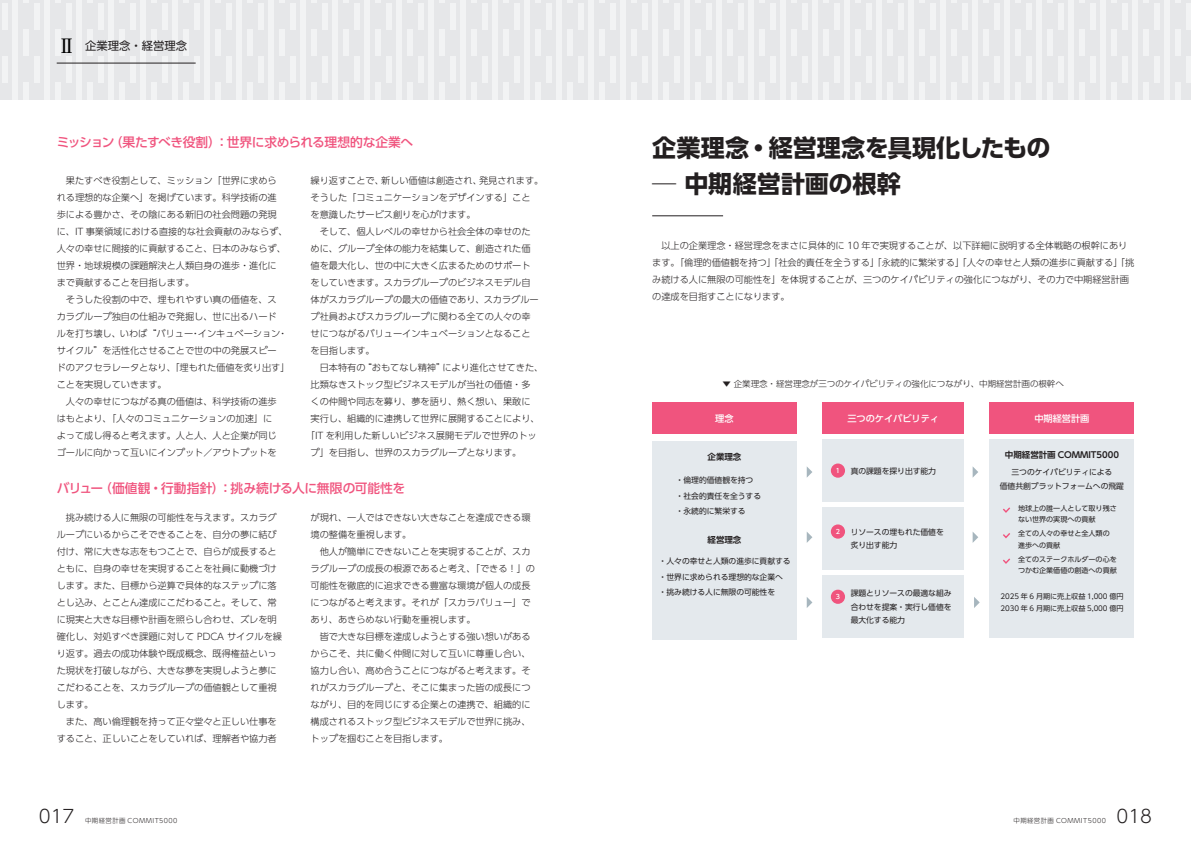
<style>
.page{position:relative;width:1191px;height:842px;background:#fff}
.page>*{position:absolute;margin:0;border:0;box-sizing:border-box;transform-origin:0 0}
.t1{font:700 24.1px "UD Shin Go Pro";letter-spacing:-.005em;color:#231f20}
.t2{font:300 18px "UD Shin Go Pro";letter-spacing:-.005em;color:#231f20}
.t3{font:500 12.8px "UD Shin Go Pro";letter-spacing:-.025em;color:#f0547e}
.t4{font:11.3px "UD Shin Go Pro";color:#231f20}
.t5{font:300 9.2px/17px "UD Shin Go Pro";letter-spacing:-.005em;color:#231f20}
.t6{font:500 9.2px "UD Shin Go Pro";letter-spacing:-.005em;color:#fff}
.t7{font:300 8.5px "UD Shin Go Pro";letter-spacing:-.005em;color:#231f20}
.t8{font:700 8.5px "UD Shin Go Pro De";letter-spacing:-.005em;color:#231f20}
.t9{font:7.8px/15.6px "UD Shin Go Pro";letter-spacing:-.005em;color:#231f20}
.t10{font:7.1px/11.3px "UD Shin Go Pro";letter-spacing:-.005em;color:#231f20}
.t11{font:300 6.4px "UD Shin Go Pro";letter-spacing:.07em;color:#231f20}
.t12{font:500 6.4px "UD Shin Go Pro";color:#fff}
.s1{font-family:"Ryumin Pro";font-weight:500;font-size:19.8px;color:#000}
</style>
<div class="page">
<div style="left:0;top:0;width:1191px;height:99px;background:#e6e7e9"></div>
<hr style="left:57px;top:63px;width:139px;height:1px;background:#231f20">
<div style="left:652px;top:441px;width:145px;height:198px;background:#e4e9ed"></div>
<div style="left:989px;top:439px;width:145px;height:199px;background:#e4e9ed"></div>
<div style="left:822px;top:439px;width:142px;height:63px;background:#e4e9ed"></div>
<div style="left:822px;top:507px;width:142px;height:63px;background:#e4e9ed"></div>
<div style="left:822px;top:575px;width:142px;height:63px;background:#e4e9ed"></div>
<div style="left:652px;top:403px;width:145px;height:31px;background:#f0547e"></div>
<div style="left:822px;top:403px;width:142px;height:31px;background:#f0547e"></div>
<div style="left:989px;top:403px;width:145px;height:31px;background:#f0547e"></div>
<svg style="left:806px;top:466px;width:6px;height:12px"></svg>
<svg style="left:972px;top:466px;width:6px;height:12px"></svg>
<svg style="left:806px;top:532px;width:6px;height:11px"></svg>
<svg style="left:972px;top:532px;width:6px;height:11px"></svg>
<svg style="left:806px;top:597px;width:6px;height:11px"></svg>
<svg style="left:974px;top:597px;width:5px;height:11px"></svg>
<div style="left:831px;top:463px;width:14px;height:15px;background:#f0547e;border-radius:50%"></div>
<div style="left:831px;top:524px;width:14px;height:15px;background:#f0547e;border-radius:50%"></div>
<div style="left:831px;top:590px;width:14px;height:14px;background:#f0547e;border-radius:50%"></div>
<svg style="left:1003px;top:507px;width:7px;height:6px"></svg>
<svg style="left:1003px;top:533px;width:7px;height:6px"></svg>
<svg style="left:1003px;top:558px;width:7px;height:6px"></svg>
<hr style="left:652px;top:215px;width:71px;height:1px;background:#231f20">
<p class="t4" style="left:57px;top:36px;width:132px"><span class="s1">Ⅱ</span> 企業理念・経営理念</p>
<h3 class="t3" style="left:57px;top:132px;width:358px">ミッション（果たすべき役割）：世界に求められる理想的な企業へ</h3>
<h1 class="t1" style="left:652px;top:128px;width:400px">企業理念・経営理念を具現化したもの</h1>
<p class="t5" style="left:57px;top:172px;width:222px">　果たすべき役割として、ミッション「世界に求められる理想的な企業へ」を掲げています。科学技術の進</p>
<h1 class="t1" style="left:652px;top:164px;width:250px">─ 中期経営計画の根幹</h1>
<p class="t5" style="left:57px;top:206px;width:234px">歩による豊かさ、その陰にある新旧の社会問題の発現<br>に、IT 事業領域における直接的な社会貢献のみならず、人々の幸せに間接的に貢献すること、日本のみならず、世界・地球規模の課題解決と人類自身の進歩・進化に<br>まで貢献することを目指します。<br>　そうした役割の中で、埋もれやすい真の価値を、ス<br>カラグループ独自の仕組みで発掘し、世に出るハード<br>ルを打ち壊し、いわば“バリュー・インキュベーション・サイクル”を活性化させることで世の中の発展スピー<br>ドのアクセラレータとなり、「埋もれた価値を炙り出す」ことを実現していきます。<br>　人々の幸せにつながる真の価値は、科学技術の進歩<br>はもとより、「人々のコミュニケーションの加速」に<br>よって成し得ると考えます。人と人、人と企業が同じ<br>ゴールに向かって互いにインプット／アウトプットを</p>
<p class="t5" style="left:310px;top:172px;width:234px">繰り返すことで、新しい価値は創造され、発見されます。</p>
<p class="t5" style="left:310px;top:189px;width:222px">そうした「コミュニケーションをデザインする」こと</p>
<p class="t5" style="left:310px;top:206px;width:167px">を意識したサービス創りを心がけます。</p>
<p class="t5" style="left:310px;top:223px;width:222px">　そして、個人レベルの幸せから社会全体の幸せのた</p>
<p class="t5" style="left:310px;top:240px;width:222px">めに、グループ全体の能力を結集して、創造された価</p>
<p class="t5" style="left:310px;top:257px;width:222px">値を最大化し、世の中に大きく広まるためのサポート</p>
<p class="t5" style="left:310px;top:274px;width:222px">をしていきます。スカラグループのビジネスモデル自</p>
<p class="t5" style="left:310px;top:291px;width:230px">体がスカラグループの最大の価値であり、スカラグルー</p>
<p class="t5" style="left:310px;top:308px;width:222px">プ社員およびスカラグループに関わる全ての人々の幸</p>
<p class="t5" style="left:310px;top:325px;width:222px">せにつながるバリューインキュベーションとなること</p>
<p class="t5" style="left:310px;top:342px;width:66px">を目指します。</p>
<p class="t5" style="left:310px;top:359px;width:234px">　日本特有の“おもてなし精神”により進化させてきた、</p>
<p class="t5" style="left:310px;top:376px;width:222px">比類なきストック型ビジネスモデルが当社の価値・多</p>
<p class="t5" style="left:310px;top:393px;width:222px">くの仲間や同志を募り、夢を語り、熱く想い、果敢に</p>
<p class="t5" style="left:310px;top:410px;width:231px">実行し、組織的に連携して世界に展開することにより、</p>
<p class="t5" style="left:306px;top:427px;width:232px">「IT を利用した新しいビジネス展開モデルで世界のトッ</p>
<p class="t5" style="left:310px;top:444px;width:212px">プ」を目指し、世界のスカラグループとなります。</p>
<p class="t5" style="left:652px;top:237px;width:483px">　以上の企業理念・経営理念をまさに具体的に 10 年で実現することが、以下詳細に説明する全体戦略の根幹にあります。「倫理的価値観を持つ」「社会的責任を全うする」「永続的に繁栄する」「人々の幸せと人類の進歩に貢献する」「挑み続ける人に無限の可能性を」を体現することが、三つのケイパビリティの強化につながり、その力で中期経営計画の達成を目指すことになります。</p>
<p class="t7" style="left:722px;top:377px;width:343px">▼ 企業理念・経営理念が三つのケイパビリティの強化につながり、中期経営計画の根幹へ</p>
<p class="t6" style="left:715px;top:411px;width:20px">理念</p>
<p class="t6" style="left:847px;top:411px;width:93px">三つのケイパビリティ</p>
<p class="t6" style="left:1034px;top:411px;width:57px">中期経営計画</p>
<p class="t8" style="left:1005px;top:448px;width:115px">中期経営計画 COMMIT5000</p>
<p class="t9" style="left:1000px;top:465px;width:126px;line-height:13.6px;text-align:center">三つのケイパビリティによる<br>価値共創プラットフォームへの飛躍</p>
<p class="t10" style="left:1018px;top:502px;width:100px">地球上の誰一人として取り残さない世界の実現への貢献</p>
<p class="t10" style="left:1018px;top:528px;width:93px">全ての人々の幸せと全人類の進歩への貢献</p>
<p class="t10" style="left:1018px;top:553px;width:100px">全てのステークホルダーの心をつかむ企業価値の創造への貢献</p>
<p class="t10" style="left:1000px;top:590px;width:125px;line-height:12.4px">2025 年 6 月期に売上収益 1,000 億円<br>2030 年 6 月期に売上収益 5,000 億円</p>
<p class="t8" style="left:707px;top:449px;width:35px">企業理念</p>
<p class="t9" style="left:850px;top:463px;width:87px">真の課題を探り出す能力</p>
<p class="t12" style="left:836px;top:465px;width:6px">1</p>
<p class="t9" style="left:676px;top:472px;width:87px">・倫理的価値観を持つ・社会的責任を全うする・永続的に繁栄する</p>
<h3 class="t3" style="left:57px;top:478px;width:350px">バリュー（価値観・行動指針）：挑み続ける人に無限の可能性を</h3>
<p class="t5" style="left:57px;top:509px;width:227px">　挑み続ける人に無限の可能性を与えます。スカラグループにいるからこそできることを、自分の夢に結び付け、常に大きな志をもつことで、自らが成長するとともに、自身の幸せを実現することを社員に動機づけします。また、目標から逆算で具体的なステップに落とし込み、とことん達成にこだわること。そして、常に現実と大きな目標や計画を照らし合わせ、ズレを明確化し、対処すべき課題に対して PDCA サイクルを繰り返す。過去の成功体験や既成概念、既得権益といった現状を打破しながら、大きな夢を実現しようと夢にこだわることを、スカラグループの価値観として重視します。<br>　また、高い倫理観を持って正々堂々と正しい仕事をすること、正しいことをしていれば、理解者や協力者</p>
<p class="t5" style="left:310px;top:509px;width:226px">が現れ、一人ではできない大きなことを達成できる環境の整備を重視します。<br>　他人が簡単にできないことを実現することが、スカラグループの成長の根源であると考え、「できる！」の可能性を徹底的に追求できる豊富な環境が個人の成長につながると考えます。それが「スカラバリュー」であり、あきらめない行動を重視します。<br>　皆で大きな目標を達成しようとする強い想いがあるからこそ、共に働く仲間に対して互いに尊重し合い、協力し合い、高め合うことにつながると考えます。それがスカラグループと、そこに集まった皆の成長につながり、目的を同じにする企業との連携で、組織的に構成されるストック型ビジネスモデルで世界に挑み、トップを掴むことを目指します。</p>
<p class="t9" style="left:850px;top:525px;width:95px;line-height:13.6px">リソースの埋もれた価値を炙り出す能力</p>
<p class="t12" style="left:836px;top:526px;width:6px">2</p>
<p class="t8" style="left:707px;top:533px;width:35px">経営理念</p>
<p class="t9" style="left:659px;top:553px;width:133px">・人々の幸せと人類の進歩に貢献する・世界に求められる理想的な企業へ・挑み続ける人に無限の可能性を</p>
<p class="t9" style="left:850px;top:586px;width:102px;line-height:13.6px;text-align:justify">課題とリソースの最適な組み合わせを提案・実行し価値を最大化する能力</p>
<p class="t12" style="left:836px;top:591px;width:6px">3</p>
<h2 class="t2" style="left:39px;top:801px;width:37px">017</h2>
<p class="t11" style="left:85px;top:815px;width:94px">中期経営計画 COMMIT5000</p>
<p class="t11" style="left:1013px;top:815px;width:94px">中期経営計画 COMMIT5000</p>
<h2 class="t2" style="left:1116px;top:801px;width:37px">018</h2>
</div>
